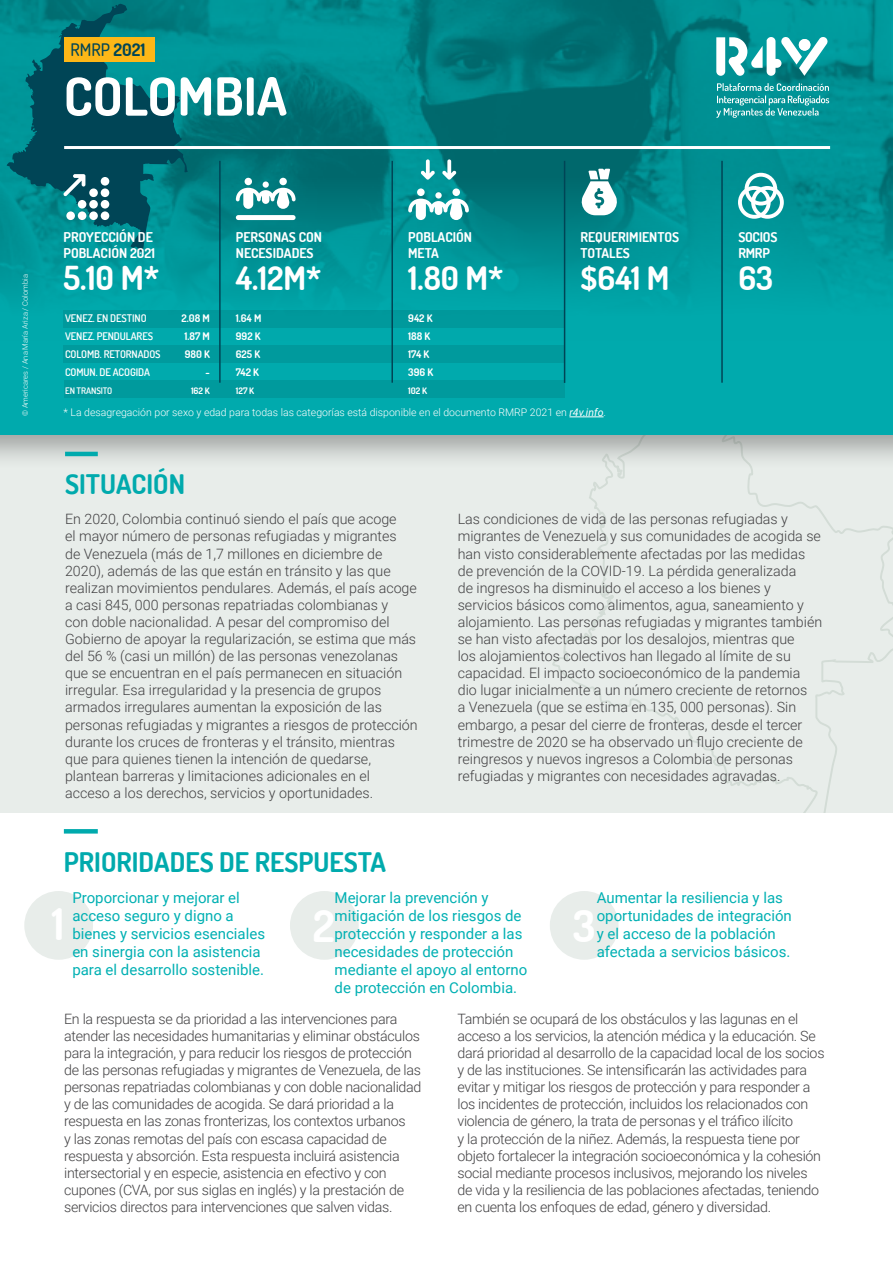
<style>
.page{position:relative;width:893px;height:1263px;background:#fff}
.page>*{position:absolute;margin:0;border:0;box-sizing:border-box;transform-origin:0 0}
.t1{font:700 52.5px "Dosis";color:#fff}
.t2{font:700 43.5px "Dosis";color:#fff}
.t3{font:700 33px "Dosis";color:#fff}
.t4{font:700 32.4px "Dosis";color:#fff}
.t5{font:700 27px "Dosis";color:#00aaad}
.t6{font:500 17.25px "Dosis";color:#004556}
.t7{font:15px/18px "Roboto";color:#00b0b3}
.t8{font:300 14.25px/17.1px "Roboto";color:#414042}
.t9{font:300 14.25px/17.1px "Roboto";letter-spacing:-.02em;color:#414042}
.t10{font:700 13.5px/16.2px "Dosis";color:#fff}
.t11{font:700 13.5px/16.2px "Dosis";letter-spacing:-.02em;color:#fff}
.t12{font:300 10.5px "Roboto";color:#fff}
.t13{font:600 10.5px/18px "Dosis";letter-spacing:-.01em;color:#fff}
.t14{font:700 10.5px/18px "Dosis";color:#fff;text-align:right}
.t15{font:700 9px "Dosis";color:#fff}
.t16{font:600 9px "Dosis";letter-spacing:-.01em;color:#fff}
.t17{font:300 7.5px "Roboto";color:#fff}
.s1{font-weight:700}
.s2{font-weight:400;font-style:italic}
</style>
<div class="page">
<div style="left:0;top:330px;width:893px;height:483px;background:#e8edea"></div>
<svg style="left:552px;top:470px;width:341px;height:343px"></svg>
<div style="left:0;top:0;width:893px;height:470px;background:#000;opacity:.32"></div>
<div style="left:0;top:0;width:893px;height:434px;background:#00aaad"></div>
<img style="left:0;top:0;width:893px;height:340px">
<svg style="left:6px;top:4px;width:182px;height:250px;background:#006e77"></svg>
<div style="left:64px;top:310px;width:500px;height:18px;background:#00999c"></div>
<div style="left:64px;top:345px;width:500px;height:17px;background:#009a9d"></div>
<div style="left:24px;top:891px;width:69px;height:69px;background:#e8edea;border-radius:50%"></div>
<div style="left:550px;top:891px;width:68px;height:69px;background:#e8edea;border-radius:50%"></div>
<div style="left:290px;top:891px;width:69px;height:69px;background:#e8edea;border-radius:50%"></div>
<div style="left:64px;top:380px;width:500px;height:18px;background:#009a9d"></div>
<hr style="left:64px;top:146px;width:766px;height:3px;background:#fff">
<div style="left:64px;top:37px;width:91px;height:25px;background:#fdb717"></div>
<hr style="left:564px;top:161px;width:1px;height:222px;background:#004556">
<hr style="left:721px;top:161px;width:2px;height:222px;background:#004556">
<hr style="left:391px;top:161px;width:2px;height:222px;background:#004556">
<hr style="left:219px;top:161px;width:2px;height:222px;background:#004556">
<svg style="left:64px;top:829px;width:34px;height:4px"></svg>
<hr style="left:569px;top:416px;width:34px;height:1px;background:#fff">
<hr style="left:65px;top:452px;width:33px;height:4px;background:#00aaad">
<svg style="left:738px;top:173px;width:46px;height:46px;background:#71c1c3"></svg>
<svg style="left:580px;top:169px;width:38px;height:46px;background:#96c4c6"></svg>
<svg style="left:408px;top:199px;width:61px;height:21px"></svg>
<div style="left:452px;top:188px;width:8px;height:8px;background:#fff;border-radius:50%"></div>
<div style="left:417px;top:188px;width:8px;height:8px;background:#fff;border-radius:50%"></div>
<svg style="left:435px;top:192px;width:7px;height:7px"></svg>
<svg style="left:421px;top:159px;width:14px;height:21px"></svg>
<svg style="left:442px;top:159px;width:14px;height:21px"></svg>
<svg style="left:236px;top:188px;width:60px;height:21px"></svg>
<div style="left:279px;top:178px;width:8px;height:7px;background:#fff;border-radius:50%"></div>
<div style="left:245px;top:178px;width:7px;height:7px;background:#fff;border-radius:50%"></div>
<div style="left:263px;top:181px;width:6px;height:7px;background:#fff;border-radius:50%"></div>
<div style="left:236px;top:215px;width:60px;height:5px;background:#fff;border-radius:2px"></div>
<div style="left:101px;top:211px;width:8px;height:9px;background:#fff;border-radius:50%"></div>
<div style="left:101px;top:200px;width:8px;height:9px;background:#fff;border-radius:50%"></div>
<div style="left:101px;top:188px;width:8px;height:9px;background:#fff;border-radius:50%"></div>
<div style="left:89px;top:211px;width:9px;height:9px;background:#fff;border-radius:50%"></div>
<div style="left:89px;top:200px;width:9px;height:9px;background:#fff;border-radius:50%"></div>
<div style="left:78px;top:211px;width:8px;height:9px;background:#fff;border-radius:50%"></div>
<div style="left:66px;top:211px;width:9px;height:9px;background:#fff;border-radius:50%"></div>
<div style="left:78px;top:200px;width:8px;height:9px;background:#fff;border-radius:50%"></div>
<div style="left:89px;top:188px;width:9px;height:9px;background:#fff;border-radius:50%"></div>
<div style="left:101px;top:177px;width:8px;height:9px;background:#fff;border-radius:50%"></div>
<svg style="left:63px;top:174px;width:22px;height:22px"></svg>
<svg style="left:716px;top:36px;width:112px;height:40px"></svg>
<svg style="left:716px;top:83px;width:113px;height:35px;background:#36a8aa"></svg>
<p class="t6" style="left:70px;top:38px;width:77px">RMRP <span class="s1">2021</span></p>
<h1 class="t1" style="left:64px;top:63px;width:225px">COLOMBIA</h1>
<p class="t17" style="left:20px;top:416px;width:143px;rotate:-90deg">© Americares / Ana María Ariza / Colombia</p>
<p class="t10" style="left:63px;top:229px;width:93px">PROYECCIÓN DE<br>POBLACIÓN 2021</p>
<h3 class="t3" style="left:63px;top:257px;width:97px">5.10 M*</h3>
<p class="t13" style="left:65px;top:308px;width:97px">VENEZ. EN DESTINO<br>VENEZ. PENDULARES<br>COLOMB. RETORNADOS<br>COMUN. DE ACOGIDA</p>
<p class="t16" style="left:65px;top:384px;width:49px">EN TRANSITO</p>
<p class="t14" style="left:182px;top:309px;width:30px">2.08 M<br>1.87 M<br>980 K -</p>
<p class="t15" style="left:191px;top:384px;width:20px">162 K</p>
<p class="t10" style="left:236px;top:229px;width:88px">PERSONAS CON<br>NECESIDADES</p>
<h3 class="t4" style="left:236px;top:258px;width:87px">4.12M*</h3>
<p class="t14" style="left:236px;top:309px;width:27px;text-align:justify">1.64 M 992 K 625 K 742 K</p>
<p class="t15" style="left:236px;top:384px;width:20px">127 K</p>
<p class="t10" style="left:408px;top:229px;width:65px">POBLACIÓN<br>META</p>
<h3 class="t4" style="left:408px;top:258px;width:97px">1.80 M*</h3>
<p class="t14" style="left:408px;top:309px;width:26px;text-align:left">942 K<br>188 K<br>174 K<br>396 K</p>
<p class="t15" style="left:408px;top:384px;width:20px">102 K</p>
<p class="t10" style="left:581px;top:229px;width:100px">REQUERIMIENTOS<br>TOTALES</p>
<h3 class="t4" style="left:581px;top:258px;width:90px">$641 M</h3>
<p class="t12" style="left:63px;top:405px;width:544px">* La desagregación por sexo y edad para todas las categorías está disponible en el documento RMRP 2021 en <span class="s2">r4v.info</span>.</p>
<p class="t11" style="left:738px;top:229px;width:40px">SOCIOS<br>RMRP</p>
<h3 class="t4" style="left:738px;top:258px;width:36px">63</h3>
<h3 class="t5" style="left:65px;top:467px;width:121px">SITUACIÓN</h3>
<p class="t8" style="left:65px;top:510px;width:354px">En 2020, Colombia continuó siendo el país que acoge<br>el mayor número de personas refugiadas y migrantes<br>de Venezuela (más de 1,7 millones en diciembre de 2020), además de las que están en tránsito y las que realizan movimientos pendulares. Además, el país acoge a casi 845, 000 personas repatriadas colombianas y<br>con doble nacionalidad. A pesar del compromiso del Gobierno de apoyar la regularización, se estima que más del 56 % (casi un millón) de las personas venezolanas que se encuentran en el país permanecen en situación irregular. Esa irregularidad y la presencia de grupos armados irregulares aumentan la exposición de las personas refugiadas y migrantes a riesgos de protección durante los cruces de fronteras y el tránsito, mientras que para quienes tienen la intención de quedarse, plantean barreras y limitaciones adicionales en el acceso a los derechos, servicios y oportunidades.</p>
<p class="t8" style="left:458px;top:510px;width:366px">Las condiciones de vida de las personas refugiadas y migrantes de Venezuela y sus comunidades de acogida se han visto considerablemente afectadas por las medidas de prevención de la COVID-19. La pérdida generalizada<br>de ingresos ha disminuido el acceso a los bienes y servicios básicos como alimentos, agua, saneamiento y alojamiento. Las personas refugiadas y migrantes también se han visto afectadas por los desalojos, mientras que<br>los alojamientos colectivos han llegado al límite de su capacidad. El impacto socioeconómico de la pandemia dio lugar inicialmente a un número creciente de retornos<br>a Venezuela (que se estima en 135, 000 personas). Sin embargo, a pesar del cierre de fronteras, desde el tercer trimestre de 2020 se ha observado un flujo creciente de reingresos y nuevos ingresos a Colombia de personas refugiadas y migrantes con necesidades agravadas.</p>
<h3 class="t5" style="left:64px;top:844px;width:324px">PRIORIDADES DE RESPUESTA</h3>
<p class="t7" style="left:72px;top:888px;width:194px">Proporcionar y mejorar el acceso seguro y digno a bienes y servicios esenciales en sinergia con la asistencia para el desarrollo sostenible.</p>
<p class="t7" style="left:335px;top:888px;width:194px">Mejorar la prevención y mitigación de los riesgos de protección y responder a las necesidades de protección mediante el apoyo al entorno de protección en Colombia.</p>
<p class="t7" style="left:597px;top:888px;width:197px">Aumentar la resiliencia y las oportunidades de integración y el acceso de la población afectada a servicios básicos.</p>
<h2 class="t2" style="left:52px;top:896px;width:14px">1</h2>
<h2 class="t2" style="left:313px;top:898px;width:24px">2</h2>
<h2 class="t2" style="left:573px;top:898px;width:24px">3</h2>
<p class="t9" style="left:64px;top:1010px;width:359px">En la respuesta se da prioridad a las intervenciones para atender las necesidades humanitarias y eliminar obstáculos para la integración, y para reducir los riesgos de protección de las personas refugiadas y migrantes de Venezuela, de las personas repatriadas colombianas y con doble nacionalidad y de las comunidades de acogida. Se dará prioridad a la respuesta en las zonas fronterizas, los contextos urbanos<br>y las zonas remotas del país con escasa capacidad de respuesta y absorción. Esta respuesta incluirá asistencia intersectorial y en especie, asistencia en efectivo y con cupones (CVA, por sus siglas en inglés) y la prestación de servicios directos para intervenciones que salven vidas.</p>
<p class="t9" style="left:457px;top:1010px;width:369px">También se ocupará de los obstáculos y las lagunas en el acceso a los servicios, la atención médica y la educación. Se dará prioridad al desarrollo de la capacidad local de los socios y de las instituciones. Se intensificarán las actividades para evitar y mitigar los riesgos de protección y para responder a los incidentes de protección, incluidos los relacionados con violencia de género, la trata de personas y el tráfico ilícito<br>y la protección de la niñez. Además, la respuesta tiene por objeto fortalecer la integración socioeconómica y la cohesión social mediante procesos inclusivos, mejorando los niveles de vida y la resiliencia de las poblaciones afectadas, teniendo en cuenta los enfoques de edad, género y diversidad.</p>
</div>
